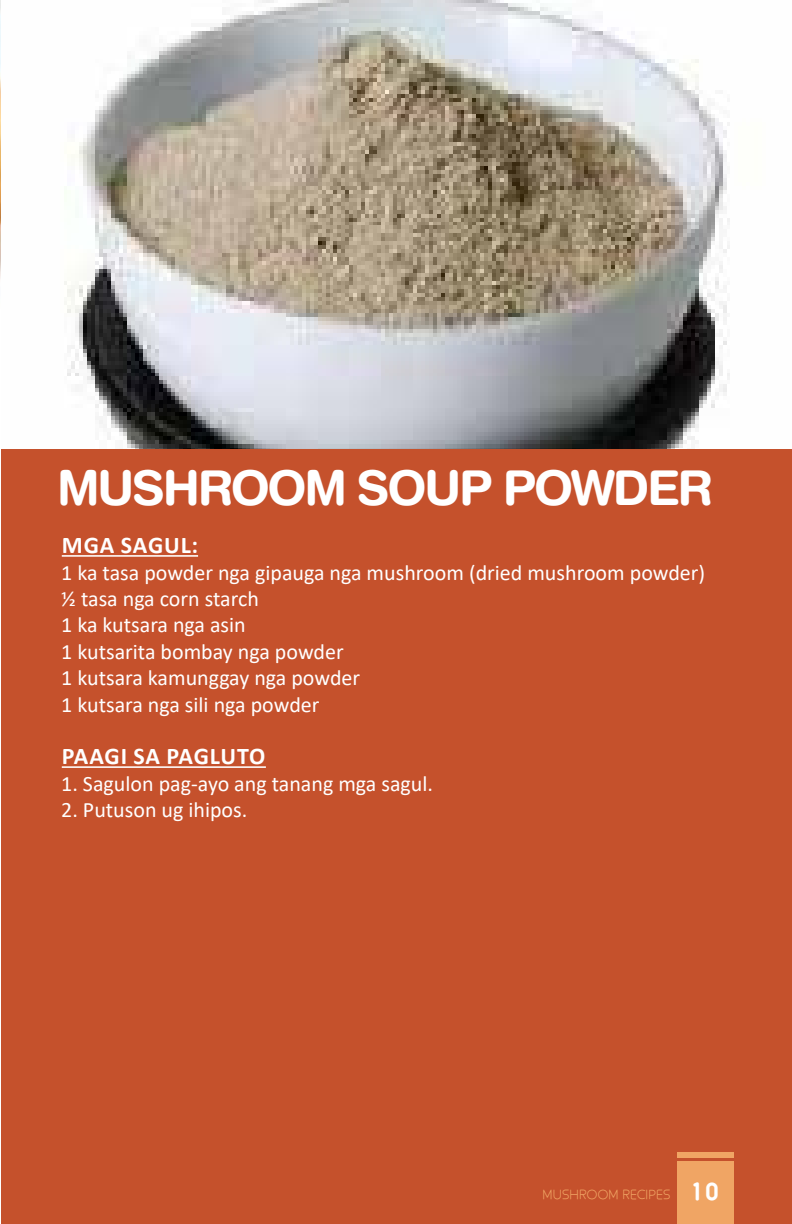
<style>
.page{position:relative;width:792px;height:1224px;background:#fff}
.page>*{position:absolute;margin:0;border:0;box-sizing:border-box;transform-origin:0 0}
.t1{font:700 48px "Helvetica Rounded LT Std";letter-spacing:-.05em;color:#fff}
.t2{font:700 24px "Calibri";letter-spacing:.025em;color:#fff}
.t3{font:22px/26.4px "Calibri";color:#fff}
.t4{font:300 12px "Smile";color:#f0a564}
.s1{font-weight:700;font-size:20px;color:#fff}
</style>
<div class="page">
<div style="left:1px;top:0;width:791px;height:1224px;background:#c5512c"></div>
<div style="left:677px;top:1161px;width:57px;height:63px;background:#f0a564"></div>
<div style="left:677px;top:1153px;width:57px;height:5px;background:#f0a564"></div>
<hr style="left:62px;top:555px;width:136px;height:2px;background:#fff">
<hr style="left:62px;top:766px;width:204px;height:2px;background:#fff">
<img style="left:0;top:0;width:792px;height:449px">
<h1 class="t1" style="left:57px;top:459px;width:657px">MUSHROOM SOUP POWDER</h1>
<p class="t2" style="left:62px;top:528px;width:138px">MGA SAGUL:</p>
<p class="t3" style="left:61px;top:559px;width:645px">1 ka tasa powder nga gipauga nga mushroom (dried mushroom powder) ½ tasa nga corn starch<br>1 ka kutsara nga asin<br>1 kutsarita bombay nga powder<br>1 kutsara kamunggay nga powder<br>1 kutsara nga sili nga powder</p>
<p class="t2" style="left:62px;top:739px;width:205px">PAAGI SA PAGLUTO</p>
<p class="t3" style="left:61px;top:770px;width:373px">1. Sagulon pag-ayo ang tanang mga sagul.</p>
<p class="t3" style="left:61px;top:796px;width:188px">2. Putuson ug ihipos.</p>
<p class="t4" style="left:542px;top:1189px;width:178px">MUSHROOM RECIPES <span class="s1">10</span></p>
</div>
